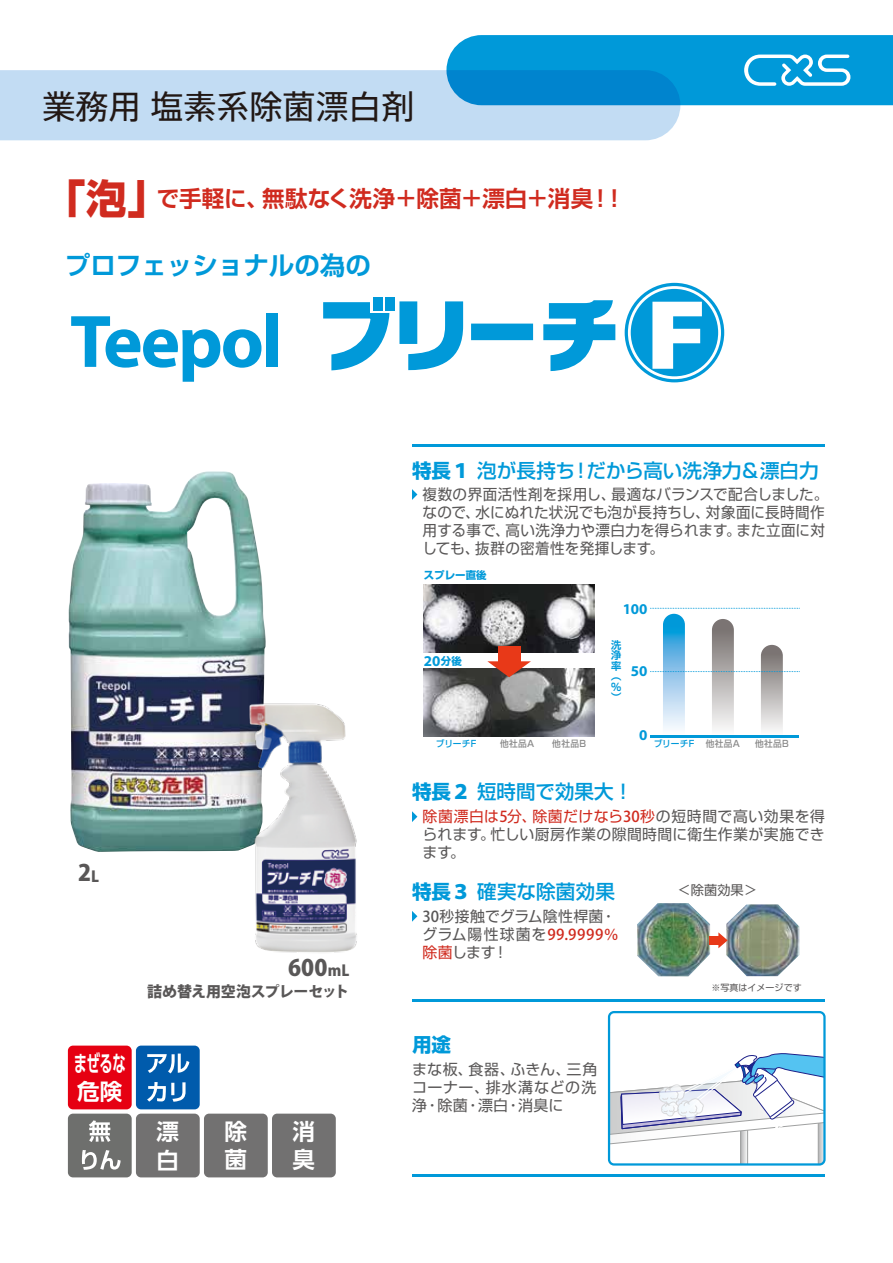
<style>
.page{position:relative;width:893px;height:1263px;background:#fff}
.page>*{position:absolute;margin:0;border:0;box-sizing:border-box;transform-origin:0 0}
.t1{font:700 75px "Myriad Pro";letter-spacing:-.03em;color:#0099d9}
.t2{font:33px "Axis Std";color:#221815}
.t3{font:700 25.5px "Shin Go Pro De";color:#0099d9}
.t4{font:700 22.5px "Shin Go Pro De";letter-spacing:.005em;color:#d02b1f}
.t5{font:800 22.5px "Koz Go Pro";color:#595757}
.t6{font:700 22.5px/28.7px "UD Shin Go Pro De";letter-spacing:-.03em;color:#fff;scale:.59 1}
.t7{font:700 22.5px/28.7px "UD Shin Go Pro De";letter-spacing:-.03em;color:#fff}
.t8{font:500 19.5px "Shin Go Pro";color:#0099d9}
.t9{font:700 19.5px "Shin Go Pro";color:#0099d9}
.t10{font:15px/18px "Shin Go Pro";letter-spacing:.025em;color:#595757}
.t11{font:800 15px "Koz Go Pro";letter-spacing:-.015em;color:#595757}
.t12{font:700 15px "Myriad Pro";color:#0099d9}
.t13{font:13.2px "Shin Go Pro";color:#595757}
.t14{font:700 10.5px/10.5px "Shin Go Pro De";color:#0099d9;text-align:justify}
.t15{font:700 10.5px "Shin Go Pro";color:#0099d9}
.t16{font:500 9px "Shin Go Pro";letter-spacing:.04em;color:#898989}
.t17{font:9px "Shin Go Pro";color:#595757}
.t18{font:500 9px "Shin Go Pro";color:#0099d9}
.s1{font-family:"Shin Go Pro";font-weight:800;font-size:40.5px}
.s2{font-size:15px}
.s3{font-weight:700}
.s4{font-family:"Koz Go Pro";font-weight:800}
.s5{font-family:"Shin Go Pro";font-size:10.5px}
.s6{color:#d02b1f}
.s7{font-family:"Koz Go Pro";font-weight:500;color:#d02b1f}
.s8{font-family:"Koz Go Pro";font-weight:500}
</style>
<div class="page">
<svg style="left:611px;top:1053px;width:212px;height:109px"></svg>
<div style="left:608px;top:1011px;width:218px;height:154px;border:2px solid #0099d9;border-radius:5px"></div>
<img style="left:68px;top:471px;width:198px;height:381px">
<img style="left:201px;top:686px;width:156px;height:267px">
<hr style="left:412px;top:1175px;width:412px;height:2px;background:#0099d9">
<hr style="left:412px;top:999px;width:412px;height:2px;background:#0099d9">
<hr style="left:412px;top:445px;width:412px;height:2px;background:#0099d9">
<svg style="left:412px;top:489px;width:5px;height:11px"></svg>
<svg style="left:412px;top:811px;width:5px;height:11px"></svg>
<svg style="left:412px;top:911px;width:5px;height:11px"></svg>
<img style="left:637px;top:903px;width:73px;height:73px">
<img style="left:726px;top:904px;width:73px;height:72px">
<div style="left:710px;top:936px;width:11px;height:8px;background:#e83918"></div>
<svg style="left:718px;top:932px;width:10px;height:16px"></svg>
<svg style="left:625px;top:283px;width:99px;height:99px;background:#1fa5dd"></svg>
<div style="left:628px;top:286px;width:93px;height:93px;border:3px solid #fff;border-radius:50%"></div>
<svg style="left:652px;top:302px;width:50px;height:67px"></svg>
<svg style="left:323px;top:302px;width:67px;height:69px"></svg>
<svg style="left:399px;top:301px;width:65px;height:70px"></svg>
<div style="left:471px;top:324px;width:62px;height:16px;background:#0099d9"></div>
<svg style="left:543px;top:300px;width:73px;height:71px"></svg>
<svg style="left:371px;top:297px;width:19px;height:15px"></svg>
<div style="left:373px;top:297px;width:9px;height:14px;background:#0099d9"></div>
<div style="left:385px;top:297px;width:10px;height:14px;background:#0099d9"></div>
<svg style="left:650px;top:608px;width:149px;height:122px"></svg>
<hr style="left:650px;top:735px;width:149px;height:2px;background:#0099d9">
<img style="left:424px;top:584px;width:171px;height:69px">
<img style="left:423px;top:668px;width:171px;height:69px">
<div style="left:498px;top:646px;width:22px;height:20px;background:#e83918"></div>
<svg style="left:487px;top:661px;width:44px;height:16px"></svg>
<div style="left:0;top:70px;width:680px;height:70px;background:#c2dcf3"></div>
<svg style="left:446px;top:35px;width:447px;height:70px;background:#0d99d8"></svg>
<div style="left:68px;top:1113px;width:64px;height:64px;background:#6e6f6d;border-radius:5px"></div>
<svg style="left:89px;top:1120px;width:21px;height:22px"></svg>
<svg style="left:82px;top:1150px;width:39px;height:20px"></svg>
<div style="left:68px;top:1045px;width:64px;height:64px;background:#e60012;border-radius:5px"></div>
<div style="left:204px;top:1114px;width:64px;height:63px;background:#727171;border-radius:5px"></div>
<div style="left:272px;top:1114px;width:64px;height:63px;background:#727171;border-radius:5px"></div>
<div style="left:136px;top:1045px;width:64px;height:64px;background:#005bac;border-radius:5px"></div>
<svg style="left:147px;top:1053px;width:42px;height:20px"></svg>
<svg style="left:147px;top:1082px;width:39px;height:20px"></svg>
<div style="left:136px;top:1114px;width:64px;height:63px;background:#727171;border-radius:5px"></div>
<h2 class="t2" style="left:43px;top:82px;width:373px">業務用 塩素系除菌漂白剤</h2>
<h3 class="t4" style="left:45px;top:180px;width:582px"><span class="s1">「泡」</span>で手軽に、無駄なく洗浄＋除菌＋漂白＋消臭！！</h3>
<h3 class="t3" style="left:65px;top:245px;width:307px">プロフェッショナルの為の</h3>
<h1 class="t1" style="left:70px;top:293px;width:214px">Teepol</h1>
<h3 class="t5" style="left:78px;top:858px;width:22px">2<span class="s2">L</span></h3>
<h3 class="t6" style="left:74px;top:1048px;width:89px">まぜるな危険</h3>
<h3 class="t5" style="left:288px;top:953px;width:63px">600<span class="s2">mL</span></h3>
<p class="t11" style="left:147px;top:981px;width:203px">詰め替え用空泡スプレーセット</p>
<h3 class="t7" style="left:157px;top:1116px;width:24px">漂白</h3>
<h3 class="t7" style="left:225px;top:1116px;width:24px">除菌</h3>
<h3 class="t7" style="left:293px;top:1116px;width:24px">消臭</h3>
<h3 class="t8" style="left:412px;top:455px;width:408px"><span class="s3">特長</span><span class="s4">１</span>泡が長持ち！だから高い洗浄力＆漂白力</h3>
<p class="t10" style="left:423px;top:483px;width:407px">複数の界面活性剤を採用し、最適なバランスで配合しました。なので、水にぬれた状況でも泡が長持ちし、対象面に長時間作用する事で、高い洗浄力や漂白力を得られます。また立面に対しても、抜群の密着性を発揮します。</p>
<p class="t15" style="left:424px;top:566px;width:64px">スプレー直後</p>
<p class="t12" style="left:424px;top:651px;width:40px">20<span class="s5">分後</span></p>
<p class="t18" style="left:436px;top:736px;width:42px">ブリーチF</p>
<p class="t16" style="left:500px;top:736px;width:36px">他社品A</p>
<p class="t16" style="left:552px;top:736px;width:35px">他社品B</p>
<p class="t12" style="left:623px;top:599px;width:26px">100</p>
<p class="t14" style="left:611px;top:638px;width:11px">洗浄率（％）</p>
<p class="t12" style="left:631px;top:661px;width:18px">50</p>
<p class="t12" style="left:639px;top:725px;width:10px">0</p>
<p class="t18" style="left:654px;top:736px;width:42px">ブリーチF</p>
<p class="t16" style="left:706px;top:736px;width:36px">他社品A</p>
<p class="t16" style="left:755px;top:736px;width:35px">他社品B</p>
<h3 class="t8" style="left:412px;top:776px;width:222px"><span class="s3">特長</span><span class="s4">２</span> 短時間で効果大！</h3>
<p class="t10" style="left:423px;top:806px;width:404px;text-align:justify"><span class="s6">除菌漂白は</span><span class="s7">5</span><span class="s6">分、除菌だけなら</span><span class="s7">30</span><span class="s6">秒</span>の短時間で高い効果を得られます。忙しい厨房作業の隙間時間に衛生作業が実施できます。</p>
<h3 class="t8" style="left:412px;top:875px;width:204px"><span class="s3">特長</span><span class="s4">３</span>確実な除菌効果</h3>
<p class="t10" style="left:423px;top:905px;width:197px"><span class="s8">30</span>秒接触でグラム陰性桿菌・グラム陽性球菌を<span class="s7">99.9999％</span><span class="s6">除菌</span>します！</p>
<h3 class="t9" style="left:412px;top:1029px;width:40px">用途</h3>
<p class="t10" style="left:412px;top:1058px;width:187px;text-align:justify">まな板、食器、ふきん、三角コーナー、排水溝などの洗浄・除菌・漂白・消臭に</p>
<p class="t13" style="left:678px;top:879px;width:81px">＜除菌効果＞</p>
<p class="t17" style="left:712px;top:980px;width:91px">※写真はイメージです</p>
</div>
